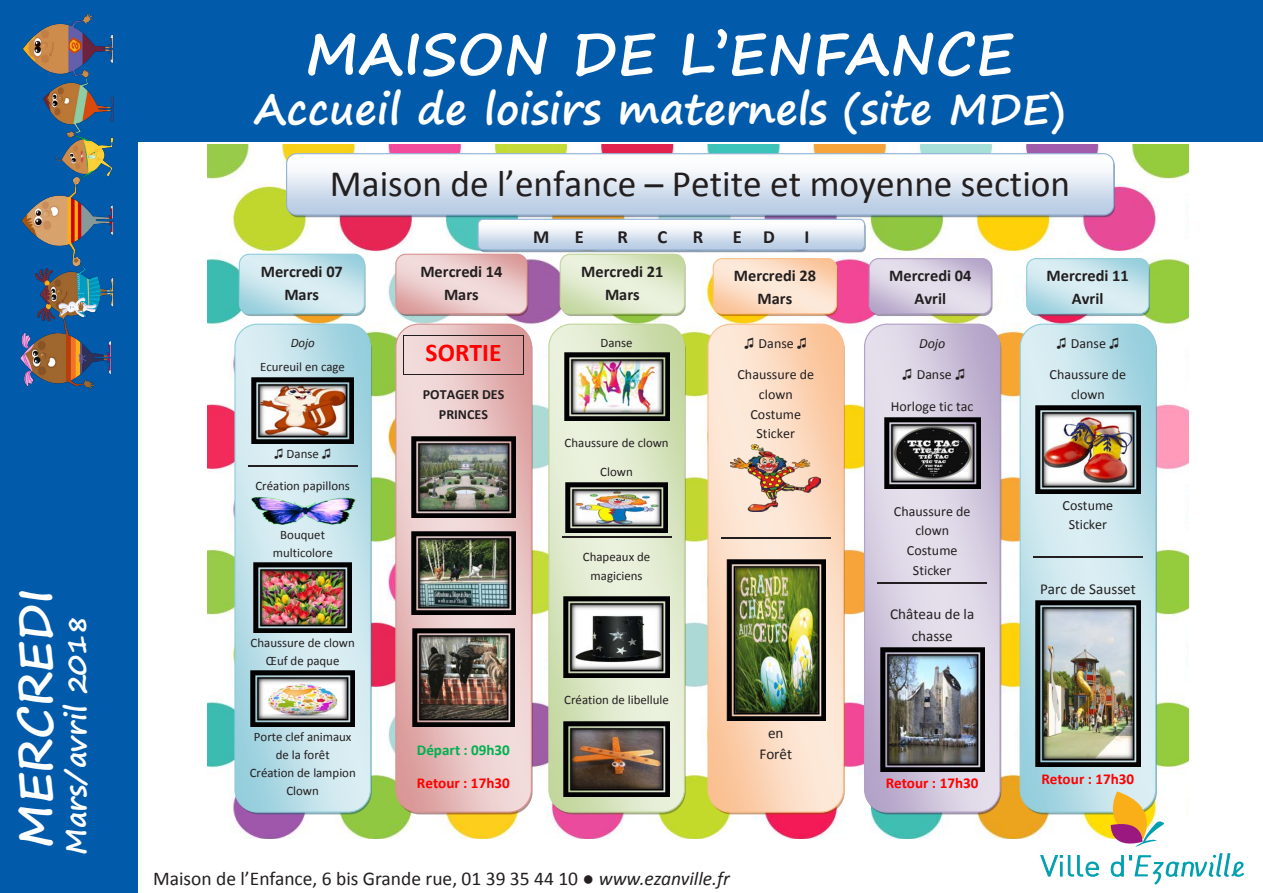
<style>
.page{position:relative;width:1263px;height:893px;background:#fff}
.page>*{position:absolute;margin:0;border:0;box-sizing:border-box;transform-origin:0 0}
.t1{font:700 57px "Segoe Print";color:#fff}
.t2{font:700 46.5px "Segoe Print";color:#fff}
.t3{font:700 42px "Segoe Print";color:#fff}
.t4{font:37.35px "Calibri";color:#231f20}
.t5{font:700 28.5px "Segoe Print";color:#fff}
.t6{font:700 25.65px "Calibri";color:#f00}
.t7{font:19.5px "Calibri";color:#231f20}
.t8{font:700 18.6px "Calibri";color:#231f20}
.t9{font:700 16.35px/23.1px "Calibri";color:#231f20;text-align:center}
.t10{font:15.15px/21.3px "Calibri";color:#231f20;text-align:center}
.t11{font:700 15.15px/33px "Calibri";color:#00b050}
.t12{font:700 15.15px "Calibri";color:#f00}
.t13{font:13.95px/19.6px "Calibri";color:#231f20;text-align:center}
.t14{font:700 13.95px/19.6px "Calibri";color:#231f20;text-align:center}
.t15{font:italic 13.95px "Calibri";color:#231f20}
.t16{font:12.9px/18px "Calibri";color:#231f20;text-align:center}
.s1{font-size:27px}
.s2{font-style:italic}
.s3{font-family:"Arial"}
.s4{color:#f00}
</style>
<div class="page">
<div style="left:0;top:0;width:137px;height:893px;background:#015aaa"></div>
<div style="left:0;top:0;width:1263px;height:142px;background:#015aaa"></div>
<img style="left:20px;top:13px;width:94px;height:377px">
<img style="left:207px;top:144px;width:981px;height:694px">
<svg style="left:235px;top:324px;width:135px;height:488px"></svg>
<div style="left:234px;top:324px;width:137px;height:489px;border:1px solid #92cddc;border-radius:23px"></div>
<img style="left:252px;top:377px;width:102px;height:66px">
<hr style="left:248px;top:465px;width:109px;height:2px;background:#231f20">
<img style="left:250px;top:496px;width:106px;height:28px">
<img style="left:254px;top:563px;width:98px;height:69px">
<img style="left:251px;top:670px;width:103px;height:56px">
<svg style="left:396px;top:324px;width:135px;height:488px"></svg>
<div style="left:395px;top:324px;width:137px;height:489px;border:1px solid #d99594;border-radius:23px"></div>
<hr style="left:404px;top:335px;width:119px;height:1px;background:#231f20">
<hr style="left:404px;top:374px;width:119px;height:1px;background:#231f20">
<hr style="left:404px;top:335px;width:1px;height:39px;background:#231f20">
<hr style="left:523px;top:335px;width:1px;height:39px;background:#231f20">
<img style="left:412px;top:437px;width:104px;height:80px">
<img style="left:412px;top:531px;width:104px;height:84px">
<img style="left:412px;top:629px;width:103px;height:97px">
<svg style="left:549px;top:324px;width:135px;height:488px"></svg>
<div style="left:548px;top:324px;width:137px;height:489px;border:1px solid #c2d69b;border-radius:23px"></div>
<img style="left:564px;top:353px;width:105px;height:67px">
<img style="left:565px;top:482px;width:103px;height:50px">
<hr style="left:562px;top:536px;width:109px;height:2px;background:#231f20">
<img style="left:564px;top:597px;width:105px;height:80px">
<img style="left:564px;top:721px;width:105px;height:76px">
<svg style="left:864px;top:324px;width:136px;height:488px"></svg>
<div style="left:864px;top:324px;width:137px;height:489px;border:1px solid #b2a1c7;border-radius:23px"></div>
<img style="left:884px;top:417px;width:96px;height:71px">
<hr style="left:877px;top:582px;width:110px;height:2px;background:#231f20">
<img style="left:880px;top:648px;width:104px;height:123px">
<div style="left:288px;top:156px;width:827px;height:61px;background:#243f60;border-radius:10px;opacity:.5"></div>
<svg style="left:287px;top:154px;width:827px;height:61px"></svg>
<div style="left:286px;top:153px;width:828px;height:62px;border:1px solid #95b3d7;border-radius:10px"></div>
<div style="left:240px;top:257px;width:126px;height:59px;background:#205867;border-radius:10px;opacity:.5"></div>
<svg style="left:239px;top:254px;width:125px;height:60px"></svg>
<div style="left:239px;top:254px;width:126px;height:60px;border:1px solid #92cddc;border-radius:10px"></div>
<div style="left:397px;top:257px;width:131px;height:59px;background:#622423;border-radius:10px;opacity:.5"></div>
<div style="left:561px;top:257px;width:125px;height:59px;background:#4e6128;border-radius:10px;opacity:.5"></div>
<div style="left:714px;top:261px;width:124px;height:55px;background:#974706;border-radius:9px;opacity:.5"></div>
<div style="left:870px;top:261px;width:122px;height:55px;background:#3f3151;border-radius:9px;opacity:.5"></div>
<svg style="left:1020px;top:324px;width:136px;height:488px"></svg>
<div style="left:1019px;top:324px;width:137px;height:489px;border:1px solid #92cddc;border-radius:23px"></div>
<img style="left:1035px;top:405px;width:105px;height:89px">
<hr style="left:1033px;top:556px;width:110px;height:2px;background:#231f20">
<img style="left:1035px;top:601px;width:105px;height:165px">
<div style="left:1028px;top:261px;width:122px;height:55px;background:#205867;border-radius:9px;opacity:.5"></div>
<svg style="left:1027px;top:259px;width:122px;height:55px"></svg>
<div style="left:1026px;top:258px;width:123px;height:56px;border:1px solid #92cddc;border-radius:9px"></div>
<svg style="left:396px;top:219px;width:595px;height:95px"></svg>
<div style="left:477px;top:219px;width:388px;height:31px;border:1px solid #95b3d7;border-radius:5px"></div>
<svg style="left:708px;top:324px;width:135px;height:488px"></svg>
<div style="left:707px;top:324px;width:137px;height:489px;border:1px solid #fabf8f;border-radius:23px"></div>
<img style="left:731px;top:445px;width:90px;height:67px">
<hr style="left:721px;top:537px;width:109px;height:2px;background:#231f20">
<img style="left:726px;top:560px;width:100px;height:161px">
<svg style="left:1039px;top:791px;width:205px;height:93px"></svg>
<p class="t2" style="left:-7px;top:848px;width:260px;rotate:-90deg">MERCREDI</p>
<p class="t5" style="left:50px;top:855px;width:241px;rotate:-90deg">Mars/avril <span class="s1">2018</span></p>
<p class="t1" style="left:305px;top:2px;width:710px">MAISON DE L’ENFANCE</p>
<p class="t3" style="left:254px;top:71px;width:813px">Accueil de loisirs maternels (site MDE)</p>
<p class="t4" style="left:330px;top:160px;width:742px">Maison de l’enfance – Petite et moyenne section</p>
<p class="t8" style="left:533px;top:225px;width:18px">M</p>
<p class="t8" style="left:575px;top:225px;width:11px">E</p>
<p class="t8" style="left:618px;top:225px;width:12px">R</p>
<p class="t8" style="left:658px;top:225px;width:11px">C</p>
<p class="t8" style="left:693px;top:225px;width:12px">R</p>
<p class="t8" style="left:733px;top:225px;width:43px">E D</p>
<p class="t8" style="left:804px;top:225px;width:6px">I</p>
<p class="t9" style="left:261px;top:260px;width:84px">Mercredi 07<br>Mars</p>
<p class="t9" style="left:420px;top:260px;width:84px">Mercredi 14<br>Mars</p>
<p class="t9" style="left:581px;top:260px;width:84px">Mercredi 21<br>Mars</p>
<p class="t9" style="left:734px;top:264px;width:84px">Mercredi 28<br>Mars</p>
<p class="t9" style="left:889px;top:264px;width:84px">Mercredi 04<br>Avril</p>
<p class="t16" style="left:260px;top:330px;width:86px;line-height:24.5px"><span class="s2">Dojo<br></span>Ecureuil en cage</p>
<p class="t16" style="left:274px;top:445px;width:59px"><span class="s3">♫</span> Danse <span class="s3">♫</span></p>
<p class="t16" style="left:255px;top:477px;width:96px">Création papillons</p>
<p class="t16" style="left:273px;top:526px;width:61px">Bouquet multicolore</p>
<p class="t16" style="left:251px;top:634px;width:106px">Chaussure de clown<br>Œuf de paque</p>
<p class="t16" style="left:250px;top:728px;width:108px">Porte clef animaux de la forêt<br>Création de lampion<br>Clown</p>
<p class="t6" style="left:425px;top:336px;width:78px">SORTIE</p>
<p class="t14" style="left:423px;top:385px;width:83px">POTAGER DES<br>PRINCES</p>
<p class="t11" style="left:417px;top:733px;width:95px">Départ : 09h30<br><span class="s4">Retour : 17h30</span></p>
<p class="t16" style="left:600px;top:334px;width:34px">Danse</p>
<p class="t16" style="left:565px;top:433px;width:106px">Chaussure de clown</p>
<p class="t16" style="left:600px;top:463px;width:34px">Clown</p>
<p class="t16" style="left:583px;top:548px;width:69px">Chapeaux de magiciens</p>
<p class="t16" style="left:564px;top:691px;width:106px">Création de libellule</p>
<p class="t13" style="left:744px;top:334px;width:65px"><span class="s3">♫</span> Danse <span class="s3">♫</span></p>
<p class="t13" style="left:737px;top:365px;width:78px">Chaussure de clown<br>Costume<br>Sticker</p>
<p class="t10" style="left:759px;top:723px;width:34px">en<br>Forêt</p>
<p class="t7" style="left:153px;top:866px;width:578px">Maison de l’Enfance, 6 bis Grande rue, 01 39 35 44 10 ● <span class="s2">www.ezanville.fr</span></p>
<p class="t15" style="left:919px;top:334px;width:28px">Dojo</p>
<p class="t13" style="left:902px;top:365px;width:65px"><span class="s3">♫</span> Danse <span class="s3">♫</span></p>
<p class="t13" style="left:891px;top:396px;width:84px">Horloge tic tac</p>
<p class="t13" style="left:894px;top:501px;width:78px">Chaussure de clown<br>Costume<br>Sticker</p>
<p class="t10" style="left:890px;top:604px;width:86px">Château de la chasse</p>
<p class="t12" style="left:886px;top:774px;width:94px">Retour : 17h30</p>
<p class="t9" style="left:1046px;top:264px;width:84px">Mercredi 11<br>Avril</p>
<p class="t13" style="left:1056px;top:334px;width:65px"><span class="s3">♫</span> Danse <span class="s3">♫</span></p>
<p class="t13" style="left:1050px;top:365px;width:78px">Chaussure de clown</p>
<p class="t13" style="left:1063px;top:495px;width:52px">Costume<br>Sticker</p>
<p class="t10" style="left:1040px;top:578px;width:97px">Parc de Sausset</p>
<p class="t12" style="left:1041px;top:769px;width:94px">Retour : 17h30</p>
</div>
